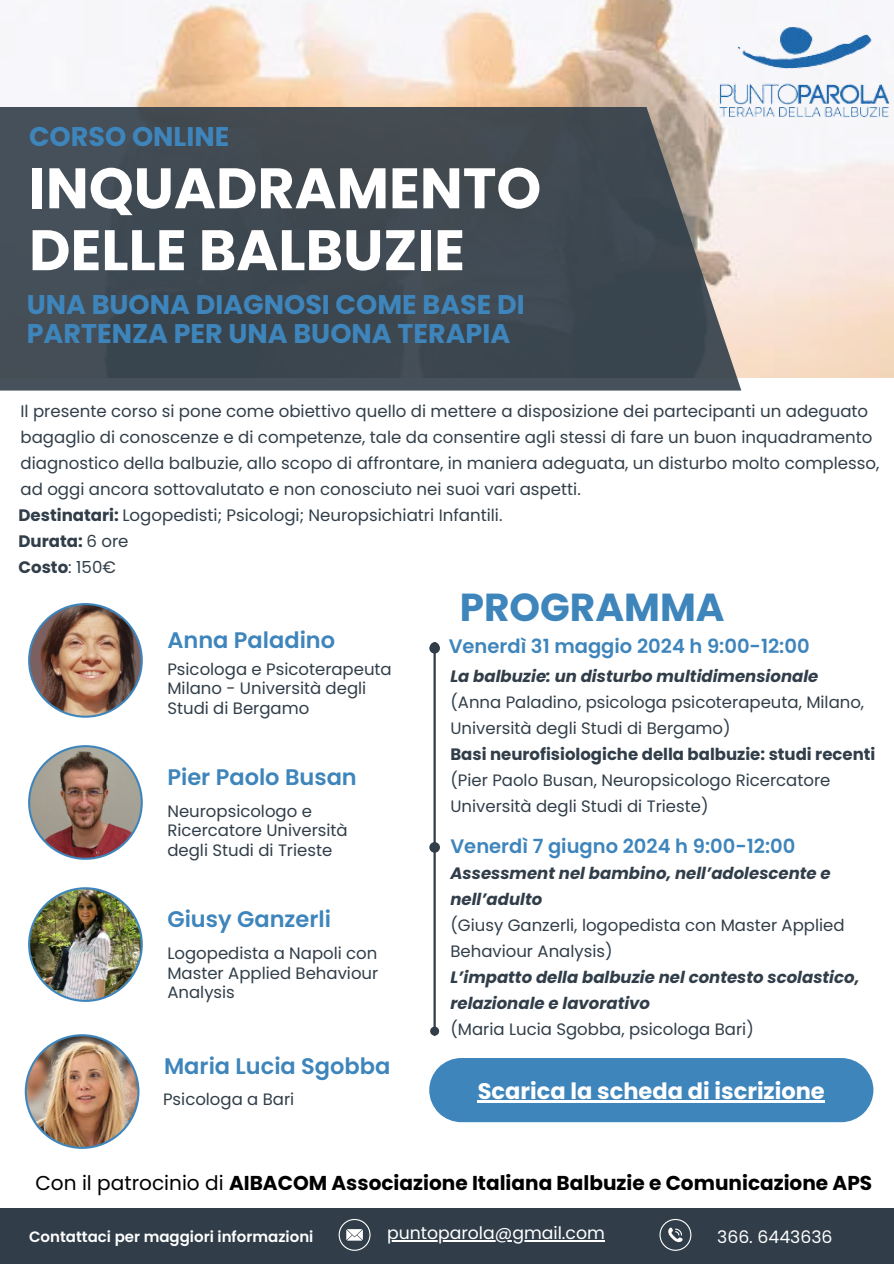
<style>
.page{position:relative;width:894px;height:1264px;background:#fff}
.page>*{position:absolute;margin:0;border:0;box-sizing:border-box;transform-origin:0 0}
.t1{font:700 57px/61.8px "Poppins";color:#fff}
.t2{font:700 39px "Poppins";color:#3e85bc}
.t3{font:700 27px/29.2px "Poppins";color:#3e85bc}
.t4{font:600 22.5px "Poppins";color:#3e85bc}
.t5{font:700 22.5px "Poppins";color:#fff}
.t6{font:700 20.1px "Poppins";color:#000}
.t7{font:600 19.5px "Poppins";color:#3e85bc}
.t8{font:17.25px "Poppins";color:#fff}
.t9{font:16.65px/26px "Poppins";color:#313e49}
.t10{font:16.5px/19.6px "Poppins";color:#313e49}
.t11{font:italic 700 16.5px/25.8px "Poppins";color:#313e49}
.t12{font:700 16.5px "Poppins";color:#313e49}
.t13{font:600 15px "Poppins";color:#fff}
.s1{font-weight:700}
.s2{font-weight:400}
</style>
<div class="page">
<img style="left:130px;top:0;width:763px;height:377px">
<svg style="left:0;top:107px;width:741px;height:283px;background:#475058"></svg>
<div style="left:0;top:1208px;width:893px;height:55px;background:#313e49"></div>
<svg style="left:338px;top:1219px;width:32px;height:31px"></svg>
<svg style="left:659px;top:1218px;width:31px;height:32px"></svg>
<div style="left:429px;top:1058px;width:444px;height:64px;background:#3e85bc"></div>
<hr style="left:477px;top:1100px;width:347px;height:2px;background:#fff">
<hr style="left:433px;top:650px;width:2px;height:377px;background:#313e49">
<div style="left:431px;top:1027px;width:7px;height:7px;background:#313e49;border-radius:50%"></div>
<div style="left:430px;top:1026px;width:9px;height:9px;border:2px solid #313e49;border-radius:50%"></div>
<div style="left:430px;top:642px;width:9px;height:9px;border:2px solid #313e49;border-radius:50%"></div>
<div style="left:429px;top:643px;width:11px;height:10px;background:#313e49;border-radius:50%"></div>
<div style="left:429px;top:842px;width:11px;height:10px;background:#313e49;border-radius:50%"></div>
<img style="left:28px;top:603px;width:115px;height:114px">
<svg style="left:28px;top:745px;width:115px;height:114px"></svg>
<img style="left:28px;top:887px;width:115px;height:114px">
<img style="left:710px;top:0;width:183px;height:166px">
<img style="left:25px;top:1034px;width:114px;height:114px">
<hr style="left:387px;top:1239px;width:217px;height:2px;background:#fff">
<h3 class="t3" style="left:29px;top:122px;width:202px">CORSO ONLINE</h3>
<h1 class="t1" style="left:29px;top:158px;width:513px">INQUADRAMENTO<br>DELLE BALBUZIE</h1>
<h3 class="t3" style="left:27px;top:290px;width:499px">UNA BUONA DIAGNOSI COME BASE DI<br>PARTENZA PER UNA BUONA TERAPIA</h3>
<p class="t9" style="left:18px;top:398px;width:862px">Il presente corso si pone come obiettivo quello di mettere a disposizione dei partecipanti un adeguato bagaglio di conoscenze e di competenze, tale da consentire agli stessi di fare un buon inquadramento diagnostico della balbuzie, allo scopo di affrontare, in maniera adeguata, un disturbo molto complesso, ad oggi ancora sottovalutato e non conosciuto nei suoi vari aspetti.<br><span class="s1">Destinatari:</span> Logopedisti; Psicologi; Neuropsichiatri Infantili.<br><span class="s1">Durata:</span> 6 ore<br><span class="s1">Costo</span>: 150€</p>
<h3 class="t4" style="left:167px;top:627px;width:169px">Anna Paladino</h3>
<p class="t10" style="left:167px;top:659px;width:226px">Psicologa e Psicoterapeuta<br>Milano - Università degli<br>Studi di Bergamo</p>
<h3 class="t4" style="left:167px;top:764px;width:191px">Pier Paolo Busan</h3>
<p class="t10" style="left:167px;top:801px;width:182px">Neuropsicologo e<br>Ricercatore Università degli Studi di Trieste</p>
<h3 class="t4" style="left:167px;top:906px;width:165px">Giusy Ganzerli</h3>
<p class="t10" style="left:167px;top:943px;width:212px;text-align:justify">Logopedista a Napoli con Master Applied Behaviour Analysis</p>
<h3 class="t4" style="left:164px;top:1053px;width:228px">Maria Lucia Sgobba</h3>
<p class="t10" style="left:163px;top:1089px;width:133px">Psicologa a Bari</p>
<h2 class="t2" style="left:459px;top:585px;width:266px">PROGRAMMA</h2>
<p class="t7" style="left:448px;top:634px;width:362px">Venerdì 31 maggio 2024 h 9:00-12:00</p>
<p class="t11" style="left:450px;top:663px;width:369px">La balbuzie: un disturbo multidimensionale</p>
<p class="t10" style="left:450px;top:689px;width:415px;line-height:25.8px">(Anna Paladino, psicologa psicoterapeuta, Milano,<br>Università degli Studi di Bergamo)</p>
<p class="t12" style="left:450px;top:744px;width:426px">Basi neurofisiologiche della balbuzie: studi recenti</p>
<p class="t10" style="left:450px;top:767px;width:381px;line-height:25.8px">(Pier Paolo Busan, Neuropsicologo Ricercatore<br>Università degli Studi di Trieste)</p>
<p class="t7" style="left:450px;top:834px;width:346px">Venerdì 7 giugno 2024 h 9:00-12:00</p>
<p class="t11" style="left:450px;top:860px;width:381px">Assessment nel bambino, nell’adolescente e nell’adulto</p>
<p class="t10" style="left:450px;top:912px;width:395px;line-height:25.8px">(Giusy Ganzerli, logopedista con Master Applied<br>Behaviour Analysis)</p>
<p class="t11" style="left:450px;top:964px;width:410px">L’impatto della balbuzie nel contesto scolastico, relazionale e lavorativo</p>
<p class="t10" style="left:450px;top:1019px;width:305px">(Maria Lucia Sgobba, psicologa Bari)</p>
<h3 class="t5" style="left:477px;top:1077px;width:348px">Scarica la scheda di iscrizione</h3>
<p class="t6" style="left:35px;top:1171px;width:838px"><span class="s2">Con il patrocinio di</span> AIBACOM Associazione Italiana Balbuzie e Comunicazione APS</p>
<p class="t13" style="left:29px;top:1228px;width:286px">Contattaci per maggiori informazioni</p>
<p class="t8" style="left:387px;top:1222px;width:219px">puntoparola@gmail.com</p>
<p class="t8" style="left:717px;top:1227px;width:117px">366. 6443636</p>
</div>
